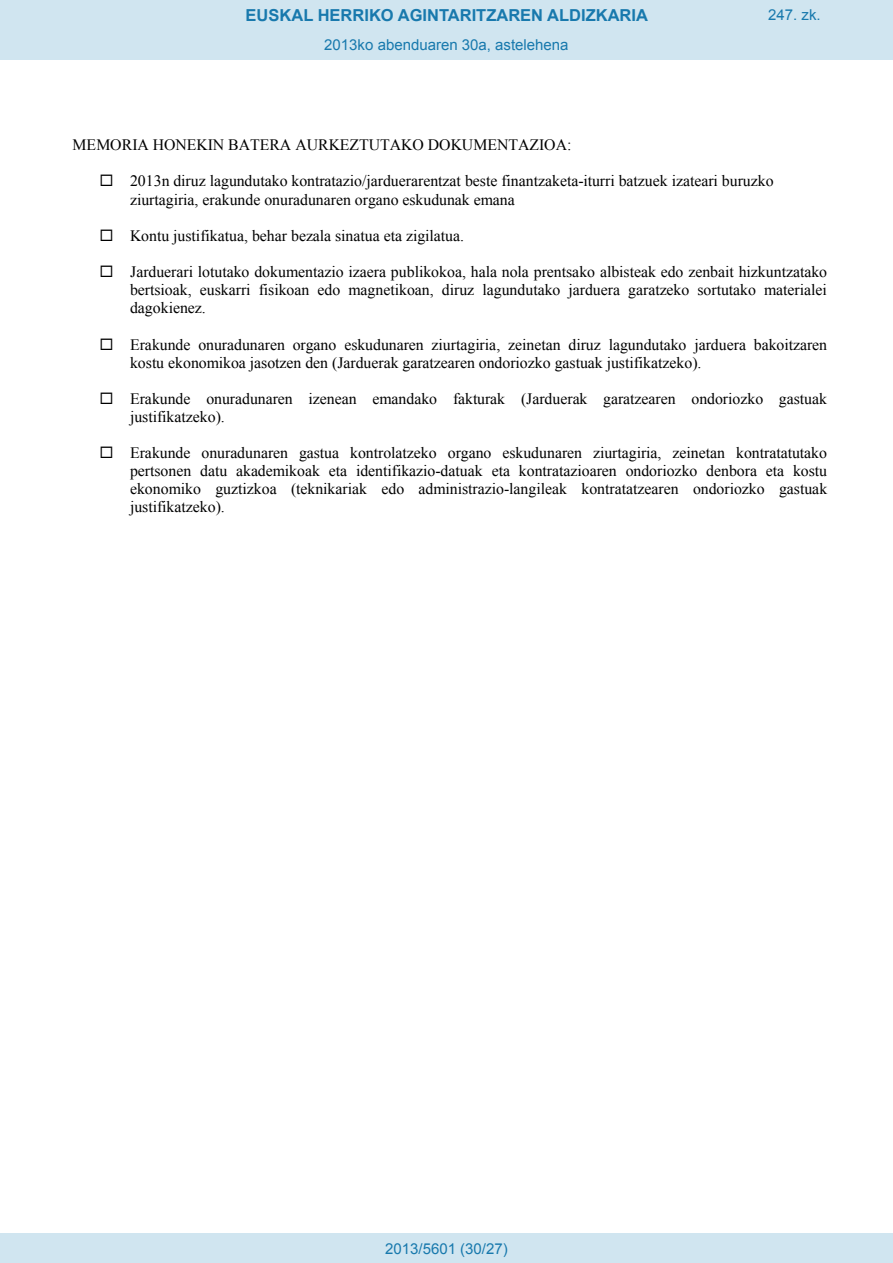
<style>
.page{position:relative;width:893px;height:1263px;background:#fff}
.page>*{position:absolute;margin:0;border:0;box-sizing:border-box;transform-origin:0 0}
.t1{font:700 16.5px "Arial";color:#1879ad}
.t2{font:15.9px/18.1px "Times New Roman";color:#000}
.Paginacion_Centro{font:15px "Arial";color:#1879ad}
</style>
<div class="page">
<div style="left:0;top:0;width:893px;height:60px;background:#d0e5f0"></div>
<div style="left:0;top:1233px;width:893px;height:30px;background:#d0e5f0"></div>
<p class="t1" style="left:246px;top:4px;width:404px">EUSKAL HERRIKO AGINTARITZAREN ALDIZKARIA</p>
<p class="Paginacion_Centro" style="left:768px;top:5px;width:54px">247. zk.</p>
<p class="Paginacion_Centro" style="left:324px;top:35px;width:246px">2013ko abenduaren 30a, astelehena</p>
<p class="t2" style="left:73px;top:136px;width:501px">MEMORIA HONEKIN BATERA AURKEZTUTAKO DOKUMENTAZIOA:</p>
<p class="t2" style="left:130px;top:172px;width:645px">2013n diruz lagundutako kontratazio/jarduerarentzat beste finantzaketa-iturri batzuek izateari buruzko ziurtagiria, erakunde onuradunaren organo eskudunak emana</p>
<p class="t2" style="left:130px;top:226px;width:336px">Kontu justifikatua, behar bezala sinatua eta zigilatua.</p>
<p class="t2" style="left:130px;top:262px;width:698px;text-align:justify">Jarduerari lotutako dokumentazio izaera publikokoa, hala nola prentsako albisteak edo zenbait hizkuntzatako bertsioak, euskarri fisikoan edo magnetikoan, diruz lagundutako jarduera garatzeko sortutako materialei dagokienez.</p>
<p class="t2" style="left:130px;top:335px;width:699px">Erakunde onuradunaren organo eskudunaren ziurtagiria, zeinetan diruz lagundutako jarduera bakoitzaren kostu ekonomikoa jasotzen den (Jarduerak garatzearen ondoriozko gastuak justifikatzeko).</p>
<p class="t2" style="left:130px;top:389px;width:699px">Erakunde onuradunaren izenean emandako fakturak (Jarduerak garatzearen ondoriozko gastuak justifikatzeko).</p>
<p class="t2" style="left:130px;top:443px;width:699px;text-align:justify">Erakunde onuradunaren gastua kontrolatzeko organo eskudunaren ziurtagiria, zeinetan kontratatutako pertsonen datu akademikoak eta identifikazio-datuak eta kontratazioaren ondoriozko denbora eta kostu ekonomiko guztizkoa (teknikariak edo administrazio-langileak kontratatzearen ondoriozko gastuak justifikatzeko).</p>
<p class="Paginacion_Centro" style="left:385px;top:1238px;width:124px">2013/5601 (30/27)</p>
</div>
